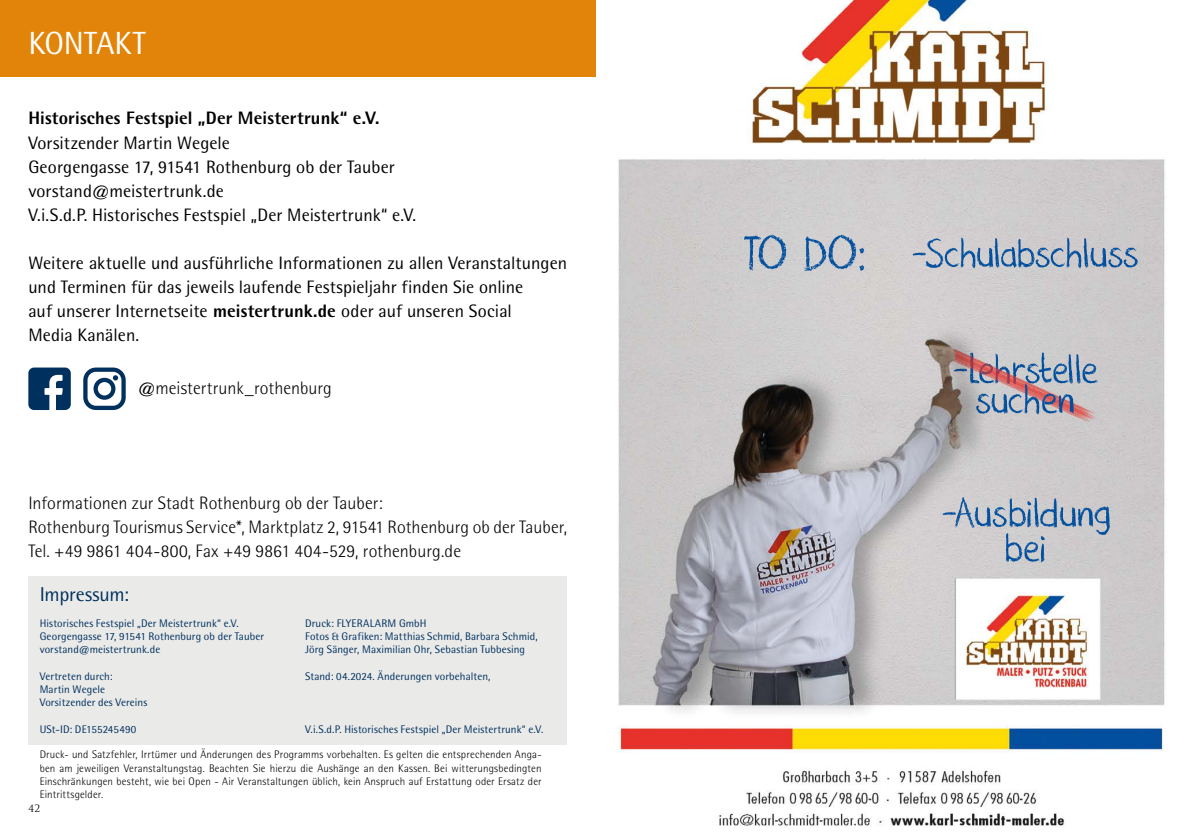
<style>
.page{position:relative;width:1191px;height:840px;background:#fff}
.page>*{position:absolute;margin:0;border:0;box-sizing:border-box;transform-origin:0 0}
.t1{font:32px "Rotis Semi Sans";color:#fff}
.t2{font:20px "Rotis Semi Sans";letter-spacing:-.005em;color:#00305d}
.t3{font:18px/24px "Rotis Semi Sans";letter-spacing:.005em;color:#000}
.t4{font:300 18px/24px "Rotis Semi Sans Std";letter-spacing:.005em;color:#000}
.t5{font:800 18px "Rotis Semi Sans";letter-spacing:.01em;color:#000}
.t6{font:11px/13.2px "Rotis Semi Sans";letter-spacing:.01em;color:#00305d}
.t7{font:300 11px/13.2px "Rotis Semi Sans Std";letter-spacing:.015em;color:#000;text-align:justify}
.t8{font:10px "Trajan Pro";color:#000}
.s1{font-weight:800}
</style>
<div class="page">
<div style="left:0;top:0;width:595px;height:76px;background:#e18409"></div>
<svg style="left:83px;top:367px;width:43px;height:43px"></svg>
<svg style="left:28px;top:367px;width:43px;height:43px"></svg>
<div style="left:28px;top:576px;width:539px;height:168px;background:#eaeae9"></div>
<img style="left:617px;top:0;width:548px;height:827px">
<img style="left:955px;top:497px;width:9px;height:30px">
<img style="left:1066px;top:239px;width:13px;height:28px">
<img style="left:1038px;top:353px;width:14px;height:29px">
<img style="left:1024px;top:385px;width:13px;height:28px">
<img style="left:1005px;top:533px;width:17px;height:29px">
<img style="left:772px;top:234px;width:84px;height:35px">
<h1 class="t1" style="left:28px;top:24px;width:119px">KONTAKT</h1>
<h3 class="t5" style="left:28px;top:107px;width:353px">Historisches Festspiel „Der Meistertrunk“ e.V.</h3>
<h3 class="t3" style="left:28px;top:130px;width:389px">Vorsitzender Martin Wegele<br>Georgengasse 17, 91541 Rothenburg ob der Tauber vorstand@meistertrunk.de<br>V.i.S.d.P. Historisches Festspiel „Der Meistertrunk“ e.V.</h3>
<h3 class="t3" style="left:28px;top:250px;width:540px">Weitere aktuelle und ausführliche Informationen zu allen Veranstaltungen und Terminen für das jeweils laufende Festspieljahr finden Sie online<br>auf unserer Internetseite <span class="s1">meistertrunk.de</span> oder auf unseren Social<br>Media Kanälen.</h3>
<h3 class="t4" style="left:138px;top:376px;width:196px">@meistertrunk_rothenburg</h3>
<h3 class="t4" style="left:28px;top:490px;width:540px">Informationen zur Stadt Rothenburg ob der Tauber:<br>Rothenburg Tourismus Service*, Marktplatz 2, 91541 Rothenburg ob der Tauber,<br>Tel. +49 9861 404-800, Fax +49 9861 404-529, rothenburg.de</h3>
<h2 class="t2" style="left:40px;top:581px;width:91px">Impressum:</h2>
<p class="t6" style="left:40px;top:616px;width:226px">Historisches Festspiel „Der Meistertrunk“ e.V.<br>Georgengasse 17, 91541 Rothenburg ob der Tauber vorstand@meistertrunk.de</p>
<p class="t6" style="left:40px;top:669px;width:109px">Vertreten durch:<br>Martin Wegele<br>Vorsitzender des Vereins</p>
<p class="t6" style="left:40px;top:721px;width:98px">USt-ID: DE155245490</p>
<p class="t6" style="left:305px;top:616px;width:234px">Druck: FLYERALARM GmbH<br>Fotos &amp; Grafiken: Matthias Schmid, Barbara Schmid,<br>Jörg Sänger, Maximilian Ohr, Sebastian Tubbesing</p>
<p class="t6" style="left:305px;top:669px;width:187px">Stand: 04.2024. Änderungen vorbehalten,</p>
<p class="t6" style="left:305px;top:721px;width:240px">V.i.S.d.P. Historisches Festspiel „Der Meistertrunk“ e.V.</p>
<p class="t7" style="left:40px;top:747px;width:503px">Druck- und Satzfehler, Irrtümer und Änderungen des Programms vorbehalten. Es gelten die entsprechenden Anga&shy;ben am jeweiligen Veranstaltungstag. Beachten Sie hierzu die Aushänge an den Kassen. Bei witterungsbedingten Einschränkungen besteht, wie bei Open - Air Veranstaltungen üblich, kein Anspruch auf Erstattung oder Ersatz der Eintrittsgelder.</p>
<p class="t8" style="left:28px;top:801px;width:13px">42</p>
</div>
